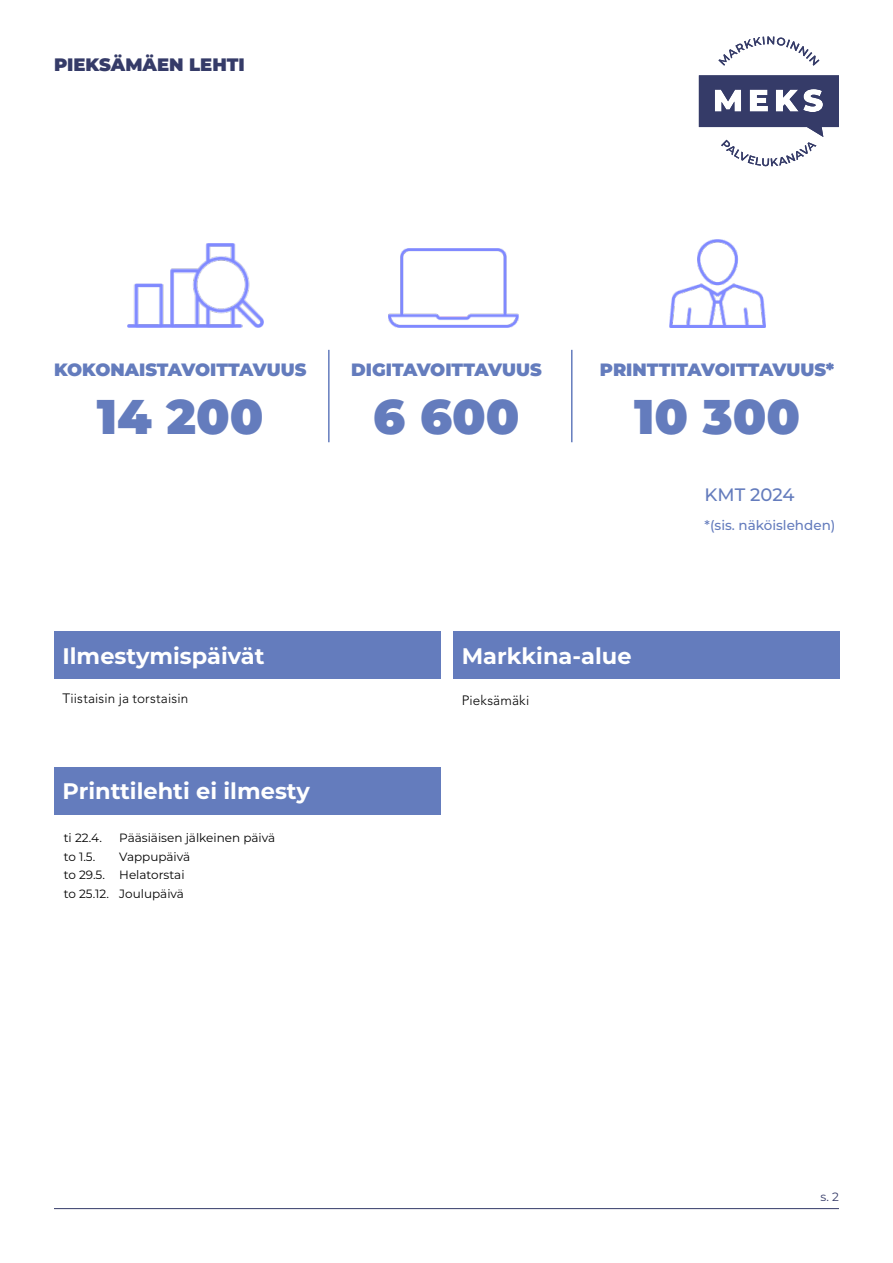
<style>
.page{position:relative;width:893px;height:1263px;background:#fff}
.page>*{position:absolute;margin:0;border:0;box-sizing:border-box;transform-origin:0 0}
.t1{font:900 48.75px "Montserrat";color:#647cbd}
.t2{font:700 22.5px "Montserrat";color:#fff}
.t3{font:900 18px "Montserrat";color:#353b68}
.t4{font:500 18px "Montserrat";letter-spacing:-.005em;color:#647cbd}
.t5{font:900 17.85px "Montserrat";color:#647cbd}
.t6{font:300 13.5px "Avenir LT Std";letter-spacing:.01em;color:#000}
.t7{font:500 13.5px "Montserrat";color:#647cbd}
.t8{font:12px/18.6px "Montserrat";color:#000}
.t9{font:12px "Montserrat";color:#353b68}
</style>
<div class="page">
<hr style="left:54px;top:1208px;width:785px;height:1px;background:#353b68">
<svg style="left:718px;top:36px;width:101px;height:30px"></svg>
<svg style="left:699px;top:75px;width:140px;height:91px"></svg>
<div style="left:453px;top:631px;width:386px;height:48px;background:#647cbd"></div>
<div style="left:54px;top:631px;width:386px;height:48px;background:#647cbd"></div>
<div style="left:54px;top:767px;width:386px;height:47px;background:#647cbd"></div>
<hr style="left:328px;top:350px;width:2px;height:92px;background:#647cbd">
<hr style="left:571px;top:350px;width:1px;height:92px;background:#647cbd">
<img style="left:128px;top:244px;width:135px;height:84px">
<img style="left:388px;top:248px;width:130px;height:80px">
<img style="left:669px;top:239px;width:96px;height:89px">
<h3 class="t3" style="left:54px;top:52px;width:192px">PIEKSÄMÄEN LEHTI</h3>
<h3 class="t5" style="left:54px;top:356px;width:254px">KOKONAISTAVOITTAVUUS</h3>
<h1 class="t1" style="left:97px;top:380px;width:168px">14 200</h1>
<h3 class="t5" style="left:351px;top:356px;width:192px">DIGITAVOITTAVUUS</h3>
<h1 class="t1" style="left:373px;top:380px;width:148px">6 600</h1>
<h3 class="t5" style="left:600px;top:356px;width:236px">PRINTTITAVOITTAVUUS*</h3>
<h1 class="t1" style="left:634px;top:380px;width:167px">10 300</h1>
<h3 class="t4" style="left:705px;top:482px;width:91px">KMT 2024</h3>
<p class="t7" style="left:705px;top:515px;width:132px">*(sis. näköislehden)</p>
<h2 class="t2" style="left:63px;top:640px;width:204px">Ilmestymispäivät</h2>
<p class="t6" style="left:63px;top:691px;width:127px">Tiistaisin ja torstaisin</p>
<h2 class="t2" style="left:63px;top:775px;width:249px">Printtilehti ei ilmesty</h2>
<p class="t8" style="left:64px;top:828px;width:40px">ti 22.4.</p>
<p class="t8" style="left:119px;top:828px;width:157px">Pääsiäisen jälkeinen päivä</p>
<p class="t8" style="left:64px;top:846px;width:33px">to 1.5.</p>
<p class="t8" style="left:64px;top:846px;width:128px;text-indent:56px">Vappupäivä to 29.5. Helatorstai to 25.12. Joulupäivä</p>
<h2 class="t2" style="left:462px;top:640px;width:171px">Markkina-alue</h2>
<p class="t6" style="left:462px;top:692px;width:69px">Pieksämäki</p>
<p class="t9" style="left:821px;top:1188px;width:20px">s. 2</p>
</div>
